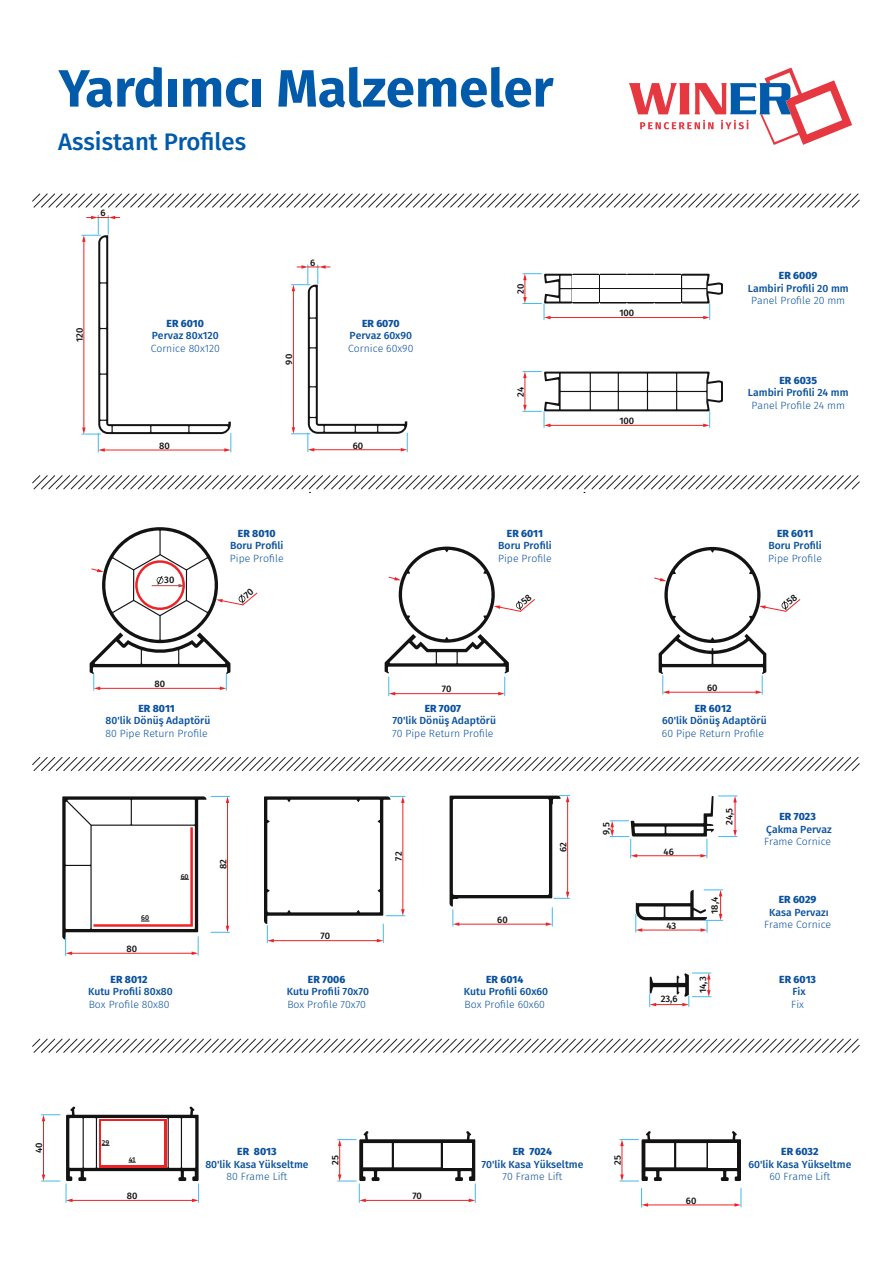
<style>
.page{position:relative;width:893px;height:1263px;background:#fff}
.page>*{position:absolute;margin:0;border:0;box-sizing:border-box;transform-origin:0 0}
.t1{font:700 52.5px "Fira Sans";color:#015aaa}
.t2{font:500 24px "Fira Sans";color:#015aaa}
.t3{font:300 10.5px "Fira Sans";color:#0a519e}
.t4{font:500 10.35px "Fira Sans";color:#0a519e}
.t5{font:800 10.35px "Fira Sans";color:#0a519e}
.t6{font:500 9.3px "Fira Sans";color:#131212}
.t7{font:500 7.05px "Fira Sans";letter-spacing:-.005em;color:#131212}
</style>
<div class="page">
<svg style="left:32px;top:757px;width:828px;height:14px"></svg>
<svg style="left:32px;top:193px;width:828px;height:15px"></svg>
<svg style="left:32px;top:1038px;width:828px;height:15px"></svg>
<svg style="left:629px;top:68px;width:223px;height:77px"></svg>
<svg style="left:523px;top:273px;width:200px;height:47px"></svg>
<svg style="left:523px;top:371px;width:200px;height:56px"></svg>
<svg style="left:82px;top:215px;width:149px;height:237px"></svg>
<svg style="left:291px;top:265px;width:117px;height:187px"></svg>
<svg style="left:450px;top:795px;width:120px;height:131px"></svg>
<hr style="left:647px;top:1204px;width:89px;height:1px;background:#ec2427">
<svg style="left:641px;top:1188px;width:7px;height:19px"></svg>
<svg style="left:734px;top:1188px;width:8px;height:19px"></svg>
<svg style="left:264px;top:796px;width:141px;height:147px"></svg>
<svg style="left:610px;top:795px;width:127px;height:63px"></svg>
<hr style="left:43px;top:1120px;width:1px;height:56px;background:#ec2427">
<svg style="left:41px;top:1174px;width:19px;height:8px"></svg>
<svg style="left:41px;top:1114px;width:19px;height:7px"></svg>
<svg style="left:620px;top:1131px;width:121px;height:50px"></svg>
<svg style="left:338px;top:1131px;width:138px;height:71px"></svg>
<svg style="left:635px;top:889px;width:88px;height:43px"></svg>
<svg style="left:649px;top:973px;width:62px;height:34px"></svg>
<svg style="left:32px;top:475px;width:828px;height:18px"></svg>
<svg style="left:66px;top:1106px;width:133px;height:96px"></svg>
<svg style="left:62px;top:796px;width:168px;height:159px"></svg>
<svg style="left:90px;top:530px;width:168px;height:160px"></svg>
<svg style="left:385px;top:550px;width:150px;height:146px"></svg>
<svg style="left:654px;top:550px;width:147px;height:144px"></svg>
<h1 class="t1" style="left:59px;top:44px;width:496px">Yardımcı Malzemeler</h1>
<h2 class="t2" style="left:58px;top:122px;width:189px">Assistant Profiles</h2>
<p class="t6" style="left:101px;top:206px;width:7px">6</p>
<p class="t6" style="left:72px;top:342px;width:16px;rotate:-90deg">120</p>
<p class="t5" style="left:167px;top:314px;width:39px">ER 6010</p>
<p class="t4" style="left:152px;top:327px;width:68px">Pervaz 80x120</p>
<p class="t3" style="left:151px;top:341px;width:71px">Cornice 80x120</p>
<p class="t6" style="left:159px;top:438px;width:12px">80</p>
<p class="t6" style="left:310px;top:255px;width:7px">6</p>
<p class="t6" style="left:281px;top:364px;width:12px;rotate:-90deg">90</p>
<p class="t6" style="left:164px;top:572px;width:12px">30</p>
<p class="t5" style="left:238px;top:524px;width:39px">ER 8010</p>
<p class="t4" style="left:230px;top:537px;width:55px">Boru Profili</p>
<p class="t3" style="left:230px;top:550px;width:55px">Pipe Profile</p>
<p class="t5" style="left:362px;top:314px;width:39px">ER 6070</p>
<p class="t4" style="left:350px;top:327px;width:64px">Pervaz 60x90</p>
<p class="t3" style="left:348px;top:341px;width:67px">Cornice 60x90</p>
<p class="t6" style="left:353px;top:438px;width:12px">60</p>
<p class="t6" style="left:513px;top:294px;width:12px;rotate:-90deg">20</p>
<p class="t6" style="left:513px;top:396px;width:11px;rotate:-90deg">24</p>
<p class="t5" style="left:507px;top:524px;width:38px">ER 6011</p>
<p class="t4" style="left:498px;top:537px;width:55px">Boru Profili</p>
<p class="t3" style="left:498px;top:550px;width:55px">Pipe Profile</p>
<p class="t6" style="left:619px;top:306px;width:16px">100</p>
<p class="t6" style="left:619px;top:413px;width:16px">100</p>
<p class="t5" style="left:779px;top:266px;width:40px">ER 6009</p>
<p class="t4" style="left:748px;top:280px;width:102px">Lambiri Profili 20 mm</p>
<p class="t3" style="left:751px;top:293px;width:95px">Panel Profile 20 mm</p>
<p class="t5" style="left:779px;top:371px;width:39px">ER 6035</p>
<p class="t4" style="left:748px;top:384px;width:102px">Lambiri Profili 24 mm</p>
<p class="t3" style="left:751px;top:398px;width:95px">Panel Profile 24 mm</p>
<p class="t5" style="left:777px;top:524px;width:38px">ER 6011</p>
<p class="t4" style="left:768px;top:537px;width:55px">Boru Profili</p>
<p class="t3" style="left:768px;top:550px;width:55px">Pipe Profile</p>
<p class="t6" style="left:155px;top:676px;width:12px">80</p>
<p class="t5" style="left:138px;top:699px;width:38px">ER 8011</p>
<p class="t4" style="left:106px;top:712px;width:106px">80'lik Dönüş Adaptörü</p>
<p class="t3" style="left:105px;top:725px;width:104px">80 Pipe Return Profile</p>
<p class="t7" style="left:141px;top:912px;width:9px">60</p>
<p class="t6" style="left:126px;top:941px;width:12px">80</p>
<p class="t7" style="left:181px;top:870px;width:9px">60</p>
<p class="t6" style="left:216px;top:869px;width:11px;rotate:-90deg">82</p>
<p class="t6" style="left:320px;top:929px;width:11px">70</p>
<p class="t6" style="left:442px;top:682px;width:11px">70</p>
<p class="t6" style="left:707px;top:680px;width:12px">60</p>
<p class="t5" style="left:425px;top:699px;width:38px">ER 7007</p>
<p class="t4" style="left:392px;top:712px;width:105px">70'lik Dönüş Adaptörü</p>
<p class="t3" style="left:392px;top:725px;width:103px">70 Pipe Return Profile</p>
<p class="t5" style="left:695px;top:699px;width:38px">ER 6012</p>
<p class="t4" style="left:662px;top:712px;width:106px">60'lik Dönüş Adaptörü</p>
<p class="t3" style="left:662px;top:725px;width:104px">60 Pipe Return Profile</p>
<p class="t6" style="left:391px;top:860px;width:10px;rotate:-90deg">72</p>
<p class="t6" style="left:556px;top:852px;width:11px;rotate:-90deg">62</p>
<p class="t6" style="left:599px;top:835px;width:14px;rotate:-90deg">9,5</p>
<p class="t6" style="left:663px;top:844px;width:12px">46</p>
<p class="t6" style="left:722px;top:825px;width:18px;rotate:-90deg">24,5</p>
<p class="t5" style="left:779px;top:807px;width:38px">ER 7023</p>
<p class="t4" style="left:766px;top:820px;width:67px">Çakma Pervaz</p>
<p class="t3" style="left:764px;top:834px;width:69px">Frame Cornice</p>
<p class="t6" style="left:497px;top:912px;width:12px">60</p>
<p class="t6" style="left:666px;top:918px;width:11px">43</p>
<p class="t6" style="left:707px;top:914px;width:18px;rotate:-90deg">18,4</p>
<p class="t5" style="left:779px;top:890px;width:39px">ER 6029</p>
<p class="t4" style="left:769px;top:904px;width:61px">Kasa Pervazı</p>
<p class="t3" style="left:764px;top:917px;width:69px">Frame Cornice</p>
<p class="t5" style="left:111px;top:970px;width:38px">ER 8012</p>
<p class="t4" style="left:88px;top:983px;width:86px">Kutu Profili 80x80</p>
<p class="t3" style="left:89px;top:997px;width:82px">Box Profile 80x80</p>
<p class="t5" style="left:308px;top:970px;width:39px">ER 7006</p>
<p class="t4" style="left:287px;top:983px;width:84px">Kutu Profili 70x70</p>
<p class="t3" style="left:287px;top:997px;width:80px">Box Profile 70x70</p>
<p class="t5" style="left:486px;top:970px;width:39px">ER 6014</p>
<p class="t4" style="left:464px;top:983px;width:86px">Kutu Profili 60x60</p>
<p class="t3" style="left:464px;top:997px;width:82px">Box Profile 60x60</p>
<p class="t6" style="left:661px;top:991px;width:18px">23,6</p>
<p class="t6" style="left:695px;top:993px;width:18px;rotate:-90deg">14,3</p>
<p class="t5" style="left:779px;top:970px;width:38px">ER 6013</p>
<p class="t4" style="left:792px;top:983px;width:15px">Fix</p>
<p class="t3" style="left:791px;top:997px;width:14px">Fix</p>
<p class="t6" style="left:32px;top:1153px;width:12px;rotate:-90deg">40</p>
<p class="t7" style="left:102px;top:1137px;width:9px">29</p>
<p class="t7" style="left:129px;top:1153px;width:8px">41</p>
<p class="t6" style="left:127px;top:1188px;width:12px">80</p>
<p class="t5" style="left:237px;top:1142px;width:41px">ER 8013</p>
<p class="t4" style="left:205px;top:1155px;width:105px">80'lik Kasa Yükseltme</p>
<p class="t3" style="left:226px;top:1169px;width:63px">80 Frame Lift</p>
<p class="t5" style="left:513px;top:1142px;width:41px">ER 7024</p>
<p class="t4" style="left:481px;top:1155px;width:103px">70'lik Kasa Yükseltme</p>
<p class="t3" style="left:502px;top:1169px;width:61px">70 Frame Lift</p>
<p class="t6" style="left:328px;top:1165px;width:11px;rotate:-90deg">25</p>
<p class="t6" style="left:610px;top:1165px;width:11px;rotate:-90deg">25</p>
<p class="t6" style="left:412px;top:1188px;width:11px">70</p>
<p class="t6" style="left:686px;top:1193px;width:12px">60</p>
<p class="t5" style="left:781px;top:1142px;width:39px">ER 6032</p>
<p class="t4" style="left:748px;top:1155px;width:104px">60'lik Kasa Yükseltme</p>
<p class="t3" style="left:769px;top:1169px;width:62px">60 Frame Lift</p>
</div>
